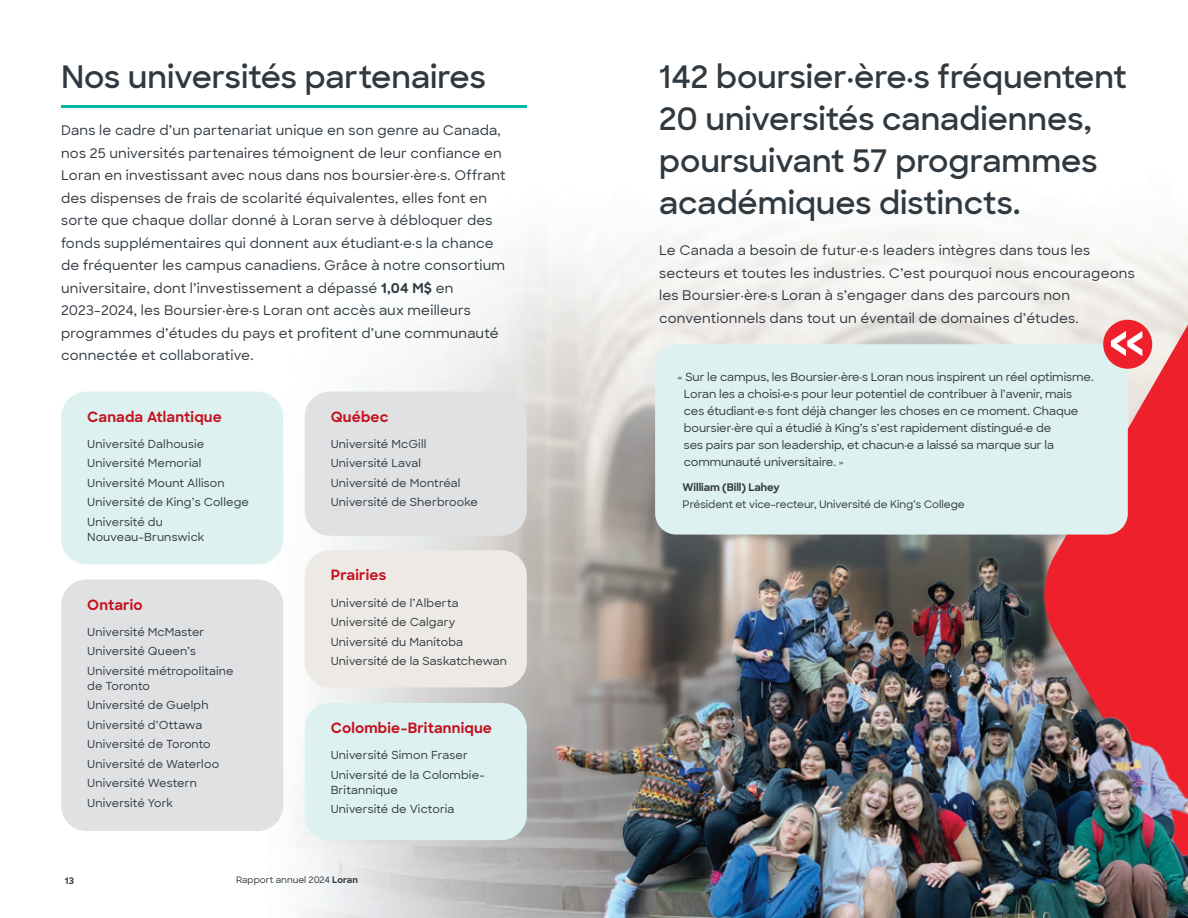
<style>
.page{position:relative;width:1188px;height:918px;background:#fff}
.page>*{position:absolute;margin:0;border:0;box-sizing:border-box;transform-origin:0 0}
.t1{font:600 31.5px/42px "Sharp Sans";color:#313940}
.t2{font:700 14.25px "Sharp Sans";letter-spacing:.015em;color:#c3121f}
.t3{font:500 13.5px/22.5px "Sharp Sans";letter-spacing:.015em;color:#313940}
.t4{font:500 11.4px/17.1px "Sharp Sans";letter-spacing:-.005em;color:#313940}
.t5{font:500 11.25px/19.5px "Sharp Sans";letter-spacing:.015em;color:#313940}
.t6{font:500 10.5px "Sharp Sans";letter-spacing:-.005em;color:#313940}
.t7{font:700 10.5px "Sharp Sans";letter-spacing:-.005em;color:#313940}
.t8{font:500 9px "Sharp Sans";color:#313940}
.t9{font:700 9px "Sharp Sans";color:#313940}
.s1{font-weight:700}
</style>
<div class="page">
<img style="left:219px;top:226px;width:969px;height:692px">
<img style="left:1041px;top:240px;width:147px;height:678px">
<div style="left:655px;top:344px;width:473px;height:191px;background:#ddf1f0;border-radius:21px"></div>
<div style="left:1103px;top:320px;width:49px;height:49px;background:#ed202b;border-radius:50%"></div>
<svg style="left:1111px;top:331px;width:31px;height:25px"></svg>
<div style="left:61px;top:392px;width:222px;height:172px;background:#ddf1f1;border-radius:25px"></div>
<div style="left:61px;top:579px;width:222px;height:252px;background:#e0e1e3;border-radius:25px"></div>
<div style="left:305px;top:392px;width:222px;height:144px;background:#e0e1e3;border-radius:25px"></div>
<div style="left:305px;top:550px;width:222px;height:137px;background:#edeae5;border-radius:25px"></div>
<div style="left:305px;top:703px;width:222px;height:137px;background:#ddf1f1;border-radius:25px"></div>
<hr style="left:61px;top:105px;width:466px;height:3px;background:#00b6a0">
<h1 class="t1" style="left:61px;top:54px;width:426px">Nos universités partenaires</h1>
<p class="t3" style="left:61px;top:118px;width:446px">Dans le cadre d’un partenariat unique en son genre au Canada, nos 25 universités partenaires témoignent de leur confiance en Loran en investissant avec nous dans nos boursier·ère·s. Offrant des dispenses de frais de scolarité équivalentes, elles font en sorte que chaque dollar donné à Loran serve à débloquer des fonds supplémentaires qui donnent aux étudiant·e·s la chance de fréquenter les campus canadiens. Grâce à notre consortium universitaire, dont l’investissement a dépassé <span class="s1">1,04 M$</span> en 2023-2024, les Boursier·ère·s Loran ont accès aux meilleurs programmes d’études du pays et profitent d’une communauté connectée et collaborative.</p>
<p class="t2" style="left:87px;top:406px;width:136px">Canada Atlantique</p>
<p class="t5" style="left:87px;top:434px;width:163px">Université Dalhousie<br>Université Memorial<br>Université Mount Allison<br>Université de King’s College<br>Université du</p>
<p class="t5" style="left:87px;top:527px;width:119px">Nouveau-Brunswick</p>
<p class="t2" style="left:87px;top:594px;width:57px">Ontario</p>
<p class="t5" style="left:87px;top:622px;width:148px">Université McMaster<br>Université Queen’s<br>Université métropolitaine</p>
<p class="t5" style="left:87px;top:676px;width:133px">de Toronto<br>Université de Guelph<br>Université d’Ottawa<br>Université de Toronto<br>Université de Waterloo<br>Université Western<br>Université York</p>
<p class="t2" style="left:331px;top:406px;width:59px">Québec</p>
<p class="t5" style="left:331px;top:434px;width:149px">Université McGill<br>Université Laval<br>Université de Montréal<br>Université de Sherbrooke</p>
<p class="t2" style="left:331px;top:565px;width:57px">Prairies</p>
<p class="t5" style="left:331px;top:592px;width:178px">Université de l’Alberta<br>Université de Calgary<br>Université du Manitoba<br>Université de la Saskatchewan</p>
<p class="t2" style="left:331px;top:717px;width:163px">Colombie-Britannique</p>
<p class="t5" style="left:331px;top:745px;width:156px">Université Simon Fraser<br>Université de la Colombie-</p>
<p class="t5" style="left:331px;top:780px;width:125px">Britannique<br>Université de Victoria</p>
<p class="t9" style="left:65px;top:874px;width:11px">13</p>
<p class="t8" style="left:236px;top:873px;width:123px">Rapport annuel 2024 <span class="s1">Loran</span></p>
<h1 class="t1" style="left:659px;top:54px;width:469px">142 boursier·ère·s fréquentent<br>20 universités canadiennes, poursuivant 57 programmes académiques distincts.</h1>
<p class="t3" style="left:659px;top:239px;width:477px">Le Canada a besoin de futur·e·s leaders intègres dans tous les secteurs et toutes les industries. C’est pourquoi nous encourageons les Boursier·ère·s Loran à s’engager dans des parcours non conventionnels dans tout un éventail de domaines d’études.</p>
<p class="t4" style="left:684px;top:367px;width:411px;text-indent:-7px">« Sur le campus, les Boursier·ère·s Loran nous inspirent un réel optimisme.<br>Loran les a choisi·e·s pour leur potentiel de contribuer à l’avenir, mais ces étudiant·e·s font déjà changer les choses en ce moment. Chaque boursier·ère qui a étudié à King’s s’est rapidement distingué·e de<br>ses pairs par son leadership, et chacun·e a laissé sa marque sur la communauté universitaire. »</p>
<p class="t7" style="left:683px;top:479px;width:99px">William (Bill) Lahey</p>
<p class="t6" style="left:683px;top:496px;width:284px">Président et vice-recteur, Université de King’s College</p>
</div>
